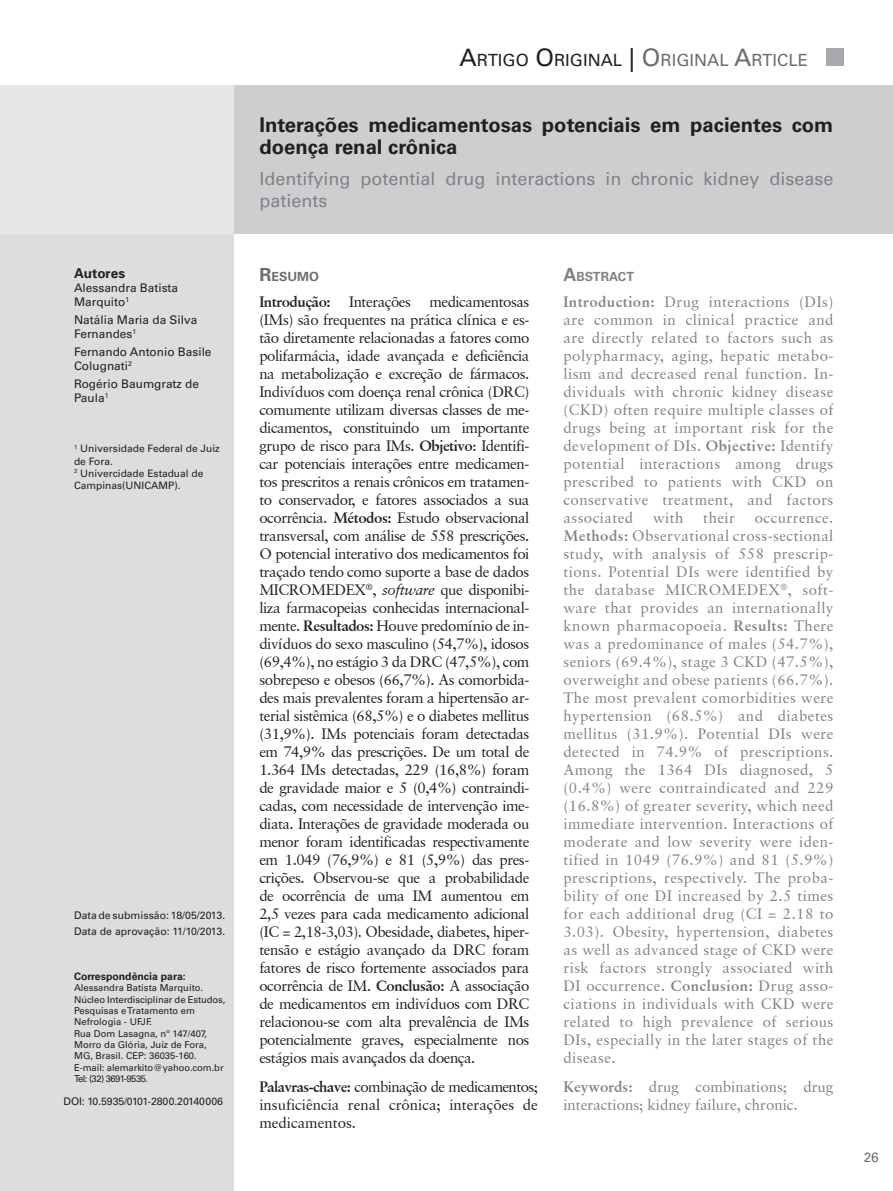
<style>
.page{position:relative;width:893px;height:1191px;background:#fff}
.page>*{position:absolute;margin:0;border:0;box-sizing:border-box;transform-origin:0 0}
.Título_Português{font:700 20.25px/22.5px "Univers LT Std";color:#231f20}
.Title_Inglês{font:18px/21.6px "Univers LT Std";color:#808285}
.t1{font:16.8px "Univers LT Std";color:#6c6d70}
.Resumo{font:15px/18px "Garamond Retrospective S Si";letter-spacing:-.03em;color:#231f20;text-align:justify}
.Abstract{font:15px/18px "Garamond Retrospective S Si";letter-spacing:.03em;color:#808285;text-align:justify}
.Palavras-chave{font:15px/18px "Garamond Retrospective S Si";color:#231f20;text-align:justify}
.keywords{font:15px/18px "Garamond Retrospective S Si";color:#808285}
.Tópico__Autores{font:13.5px "Univers 65 Bold";color:#231f20}
.t2{font:13.5px "Univers LT Std";color:#6c6d70}
.Intertilulo__Resumo{font:700 12.6px "Univers LT Std";color:#808285}
.Intertilulo__Resumo-2{font:700 12.6px "Univers LT Std";color:#6c6d70}
.Nome_dos_autores{font:11.85px/14px "Univers LT Std";color:#231f20}
.Data_de_subs_aprova{font:10.5px "Univers LT Std";color:#231f20}
.Autor_correspondente{font:10.5px "Univers LT Std";letter-spacing:-.01em;color:#231f20}
.Correspondência_para{font:700 10.5px "Univers LT Std";color:#231f20}
.Afiliações{font:10.2px/12.3px "Univers LT Std";color:#231f20}
.Autor_correspondente-2{font:9.45px/11.4px "Univers LT Std";color:#231f20}
.Autor_correspondente-3{font:9.45px "Univers LT Std";letter-spacing:-.06em;color:#231f20}
.s1{color:#d1232a}
.s2{font-size:24px;color:#231f20}
.s3{color:#231f20}
.s4{font-size:24px}
.s5{font-size:18px}
.s6{font-weight:700}
.s7{font-style:italic}
</style>
<div class="page">
<div style="left:0;top:85px;width:234px;height:1106px;background:#dcdddf"></div>
<div style="left:0;top:85px;width:893px;height:149px;background:linear-gradient(to right,#e2e2e4,#c5c6c8)"></div>
<div style="left:826px;top:49px;width:17px;height:17px;background:#a8a9ad"></div>
<p class="Tópico__Autores" style="left:74px;top:265px;width:53px">Autores</p>
<p class="Nome_dos_autores" style="left:74px;top:280px;width:106px">Alessandra Batista<br>Marquito<sup>1</sup></p>
<p class="Nome_dos_autores" style="left:74px;top:313px;width:125px">Natália Maria da Silva<br>Fernandes<sup>1</sup></p>
<p class="Nome_dos_autores" style="left:74px;top:345px;width:139px">Fernando Antonio Basile<br>Colugnati<sup>2</sup></p>
<p class="Nome_dos_autores" style="left:74px;top:377px;width:126px">Rogério Baumgratz de<br>Paula<sup>1</sup></p>
<p class="Afiliações" style="left:74px;top:442px;width:147px"><sup>1</sup> Universidade Federal de Juiz de Fora.</p>
<p class="Afiliações" style="left:74px;top:467px;width:131px"><sup>2</sup> Univercidade Estadual de<br>Campinas(UNICAMP).</p>
<p class="Data_de_subs_aprova" style="left:74px;top:909px;width:153px">Data de submissão: 18/05/2013.</p>
<p class="Data_de_subs_aprova" style="left:74px;top:925px;width:153px">Data de aprovação: 11/10/2013.</p>
<p class="Correspondência_para" style="left:74px;top:970px;width:113px">Correspondência para:</p>
<p class="Autor_correspondente-2" style="left:74px;top:982px;width:131px">Alessandra Batista Marquito.</p>
<p class="Autor_correspondente-2" style="left:74px;top:993px;width:153px">Núcleo Interdisciplinar de Estudos,<br>Pesquisas e Tratamento em<br>Nefrologia - UFJF.</p>
<p class="Autor_correspondente-2" style="left:74px;top:1027px;width:134px;text-align:justify">Rua Dom Lasagna, nº 147/407, Morro da Glória, Juiz de Fora, MG, Brasil. CEP: 36035-160.</p>
<p class="Autor_correspondente-2" style="left:74px;top:1061px;width:151px">E-mail: alemarkito@yahoo.com.br</p>
<p class="Autor_correspondente-3" style="left:74px;top:1073px;width:75px">Tel: (32) 3691-9535<span class="s1">.</span></p>
<p class="Autor_correspondente" style="left:64px;top:1095px;width:161px">DOI: 10.5935/0101-2800.20140006</p>
<p class="t1" style="left:460px;top:50px;width:347px"><span class="s2">A</span><span class="s3">RTIGO</span> <span class="s2">O</span><span class="s3">RIGINAL</span> <span class="s2">|</span> <span class="s4">O</span>RIGINAL <span class="s4">A</span>RTICLE</p>
<p class="Título_Português" style="left:259px;top:113px;width:575px">Interações medicamentosas potenciais em pacientes com doença renal crônica</p>
<p class="Title_Inglês" style="left:259px;top:168px;width:575px">Identifying potential drug interactions in chronic kidney disease patients</p>
<p class="Intertilulo__Resumo-2" style="left:259px;top:269px;width:61px"><span class="s5">R</span>ESUMO</p>
<p class="Resumo" style="left:259px;top:293px;width:272px"><span class="s6">Introdução:</span> Interações medicamentosas (IMs) são frequentes na prática clínica e es&shy;tão diretamente relacionadas a fatores como polifarmácia, idade avançada e deficiência na metabolização e excreção de fármacos.<br>Indivíduos com doença renal crônica (DRC) comumente utilizam diversas classes de me&shy;dicamentos, constituindo um importante grupo de risco para IMs. <span class="s6">Objetivo</span>: Identifi&shy;car potenciais interações entre medicamen&shy;tos prescritos a renais crônicos em tratamen&shy;to conservador, e fatores associados a sua ocorrência. <span class="s6">Métodos:</span> Estudo observacional transversal, com análise de 558 prescrições.<br>O potencial interativo dos medicamentos foi traçado tendo como suporte a base de dados MICROMEDEX<sup>®</sup>, <span class="s7">software</span> que disponibi&shy;liza farmacopeias conhecidas internacional&shy;mente. <span class="s6">Resultados:</span> Houve predomínio de in&shy;divíduos do sexo masculino (54,7%), idosos (69,4%), no estágio 3 da DRC (47,5%), com sobrepeso e obesos (66,7%). As comorbida&shy;des mais prevalentes foram a hipertensão ar&shy;terial sistêmica (68,5%) e o diabetes mellitus (31,9%). IMs potenciais foram detectadas em 74,9% das prescrições. De um total de 1.364 IMs detectadas, 229 (16,8%) foram de gravidade maior e 5 (0,4%) contraindi&shy;cadas, com necessidade de intervenção ime&shy;diata. Interações de gravidade moderada ou menor foram identificadas respectivamente em 1.049 (76,9%) e 81 (5,9%) das pres&shy;crições. Observou-se que a probabilidade de ocorrência de uma IM aumentou em 2,5 vezes para cada medicamento adicional (IC = 2,18-3,03). Obesidade, diabetes, hiper&shy;tensão e estágio avançado da DRC foram fatores de risco fortemente associados para ocorrência de IM. <span class="s6">Conclusão:</span> A associação de medicamentos em indivíduos com DRC relacionou-se com alta prevalência de IMs potencialmente graves, especialmente nos estágios mais avançados da doença.</p>
<p class="Palavras-chave" style="left:259px;top:1077px;width:280px"><span class="s6">Palavras-chave:</span> combinação de medicamentos; insuficiência renal crônica; interações de medicamentos.</p>
<p class="Intertilulo__Resumo" style="left:563px;top:269px;width:72px"><span class="s5">A</span>BSTRACT</p>
<p class="Abstract" style="left:563px;top:293px;width:272px"><span class="s6">Introduction:</span> Drug interactions (DIs) are common in clinical practice and are directly related to factors such as polypharmacy, aging, hepatic metabo&shy;lism and decreased renal function. In&shy;dividuals with chronic kidney disease (CKD) often require multiple classes of drugs being at important risk for the development of DIs. <span class="s6">Objective:</span> Identify potential interactions among drugs prescribed to patients with CKD on conservative treatment, and factors associated</p>
<p class="Abstract" style="left:653px;top:509px;width:32px">with</p>
<p class="Abstract" style="left:703px;top:509px;width:33px">their</p>
<p class="Abstract" style="left:563px;top:509px;width:272px;text-indent:191px">occurrence.<br><span class="s6">Methods:</span> Observational cross-sectional study, with analysis of 558 prescrip&shy;tions. Potential DIs were identified by the database MICROMEDEX<sup>®</sup>, soft&shy;ware that provides an internationally known pharmacopoeia. <span class="s6">Results:</span> There was a predominance of males (54.7%), seniors (69.4%), stage 3 CKD (47.5%), overweight and obese patients (66.7%).<br>The most prevalent comorbidities were hypertension (68.5%) and diabetes mellitus (31.9%). Potential DIs were detected in 74.9% of prescriptions.<br>Among the 1364 DIs diagnosed, 5 (0.4%) were contraindicated and 229 (16.8%) of greater severity, which need immediate intervention. Interactions of moderate and low severity were iden&shy;tified in 1049 (76.9%) and 81 (5.9%) prescriptions, respectively. The proba&shy;bility of one DI increased by 2.5 times for each additional drug (CI = 2.18 to 3.03). Obesity, hypertension, diabetes as well as advanced stage of CKD were risk factors strongly associated with DI occurrence. <span class="s6">Conclusion:</span> Drug asso&shy;ciations in individuals with CKD were related to high prevalence of serious DIs, especially in the later stages of the disease.</p>
<p class="keywords" style="left:563px;top:1077px;width:271px"><span class="s6">Keywords:</span> drug combinations; drug interactions; kidney failure, chronic.</p>
<p class="t2" style="left:864px;top:1149px;width:17px">26</p>
</div>
